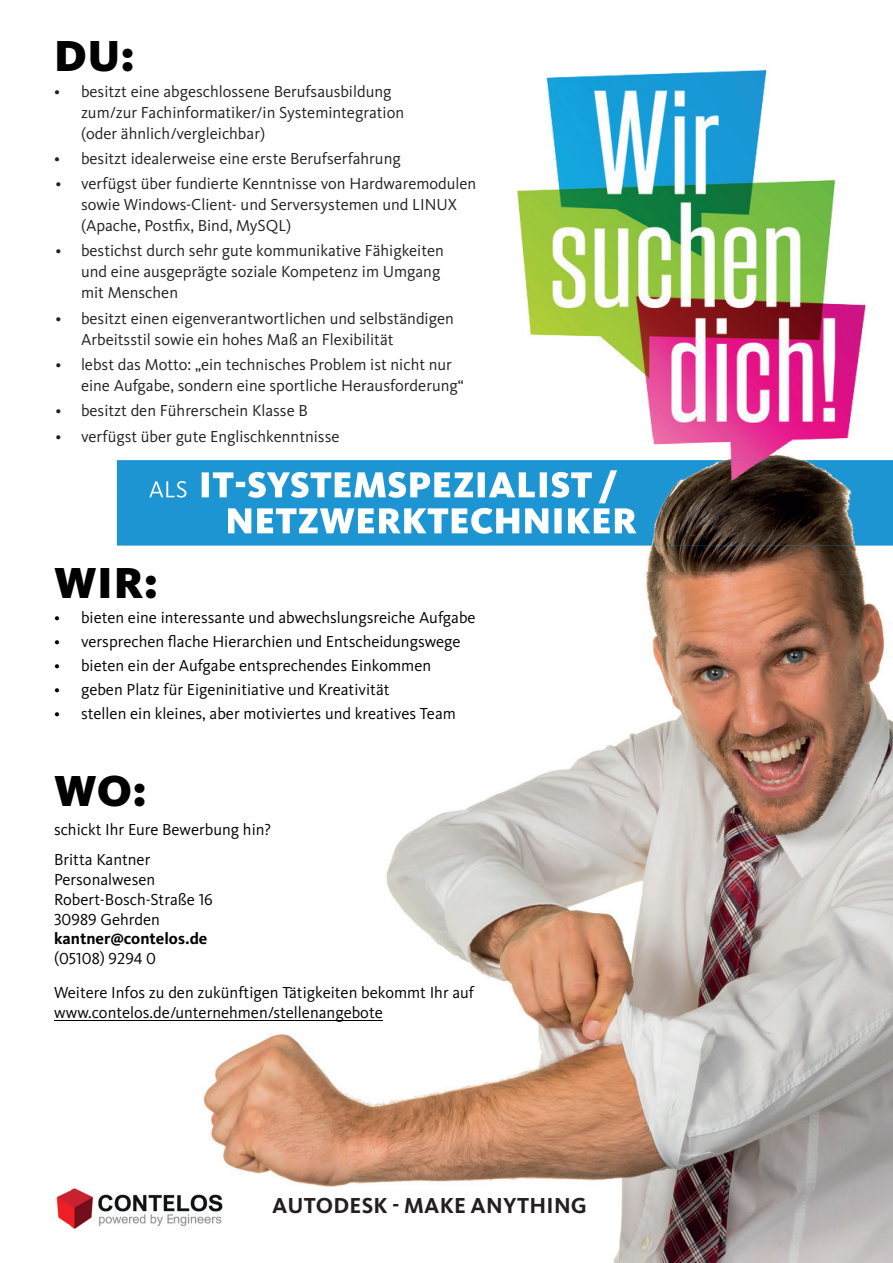
<style>
.page{position:relative;width:893px;height:1263px;background:#fff}
.page>*{position:absolute;margin:0;border:0;box-sizing:border-box;transform-origin:0 0}
.t1{font:900 45px "Kievit Pro";letter-spacing:.01em;color:#000}
.t2{font:700 22.5px "Kievit Pro";letter-spacing:.01em;color:#231f20}
.t3{font:16.5px/21px "Kievit Pro";color:#231f20}
.t4{font:16.5px/19.8px "Kievit Pro";color:#000}
.t5{font:700 16.5px "Kievit Pro";color:#000}
</style>
<div class="page">
<img style="left:122px;top:545px;width:771px;height:718px">
<div style="left:117px;top:460px;width:379px;height:85px;background:#1e95d3"></div>
<img style="left:149px;top:481px;width:44px;height:17px">
<img style="left:202px;top:470px;width:294px;height:33px">
<img style="left:149px;top:508px;width:347px;height:26px">
<img style="left:496px;top:69px;width:397px;height:503px">
<img style="left:496px;top:470px;width:121px;height:33px">
<img style="left:496px;top:508px;width:140px;height:26px">
<img style="left:56px;top:1182px;width:169px;height:52px">
<hr style="left:54px;top:1020px;width:329px;height:1px;background:#000">
<h1 class="t1" style="left:54px;top:29px;width:83px">DU:</h1>
<p class="t3" style="left:81px;top:81px;width:325px;text-indent:-27px">• besitzt eine abgeschlossene Berufsausbildung zum/zur Fachinformatiker/in Systemintegration (oder ähnlich/vergleichbar)</p>
<p class="t3" style="left:54px;top:148px;width:348px">• besitzt idealerweise eine erste Berufserfahrung</p>
<p class="t3" style="left:81px;top:173px;width:397px;text-indent:-26px">• verfügst über fundierte Kenntnisse von Hardwaremodulen sowie Windows-Client- und Serversystemen und LINUX (Apache, Postfix, Bind, MySQL)</p>
<p class="t3" style="left:81px;top:240px;width:364px;text-indent:-26px">• bestichst durch sehr gute kommunikative Fähigkeiten und eine ausgeprägte soziale Kompetenz im Umgang mit Menschen</p>
<p class="t3" style="left:81px;top:308px;width:374px;text-indent:-26px">• besitzt einen eigenverantwortlichen und selbständigen<br>Arbeitsstil sowie ein hohes Maß an Flexibilität</p>
<p class="t3" style="left:81px;top:354px;width:384px;text-indent:-26px">• lebst das Motto: „ein technisches Problem ist nicht nur eine Aufgabe, sondern eine sportliche Herausforderung“</p>
<p class="t3" style="left:55px;top:400px;width:254px">• besitzt den Führerschein Klasse B</p>
<p class="t3" style="left:55px;top:425px;width:286px">• verfügst über gute Englischkenntnisse</p>
<h1 class="t1" style="left:54px;top:555px;width:106px">WIR:</h1>
<p class="t4" style="left:54px;top:608px;width:423px">• bieten eine interessante und abwechslungsreiche Aufgabe</p>
<p class="t4" style="left:54px;top:632px;width:408px">• versprechen flache Hierarchien und Entscheidungswege</p>
<p class="t4" style="left:54px;top:656px;width:379px">• bieten ein der Aufgabe entsprechendes Einkommen</p>
<p class="t4" style="left:54px;top:680px;width:337px">• geben Platz für Eigeninitiative und Kreativität</p>
<p class="t4" style="left:54px;top:704px;width:403px">• stellen ein kleines, aber motiviertes und kreatives Team</p>
<h1 class="t1" style="left:54px;top:763px;width:95px">WO:</h1>
<p class="t4" style="left:54px;top:815px;width:219px;line-height:30px">schickt Ihr Eure Bewerbung hin?<br>Britta Kantner</p>
<p class="t4" style="left:54px;top:869px;width:160px">Personalwesen<br>Robert-Bosch-Straße 16<br>30989 Gehrden</p>
<p class="t5" style="left:54px;top:929px;width:155px">kantner@contelos.de</p>
<p class="t4" style="left:54px;top:941px;width:422px;line-height:34.2px">(05108) 9294 0<br>Weitere Infos zu den zukünftigen Tätigkeiten bekommt Ihr auf</p>
<p class="t4" style="left:54px;top:1003px;width:330px">www.contelos.de/unternehmen/stellenangebote</p>
<h2 class="t2" style="left:272px;top:1191px;width:316px">AUTODESK - MAKE ANYTHING</h2>
</div>
